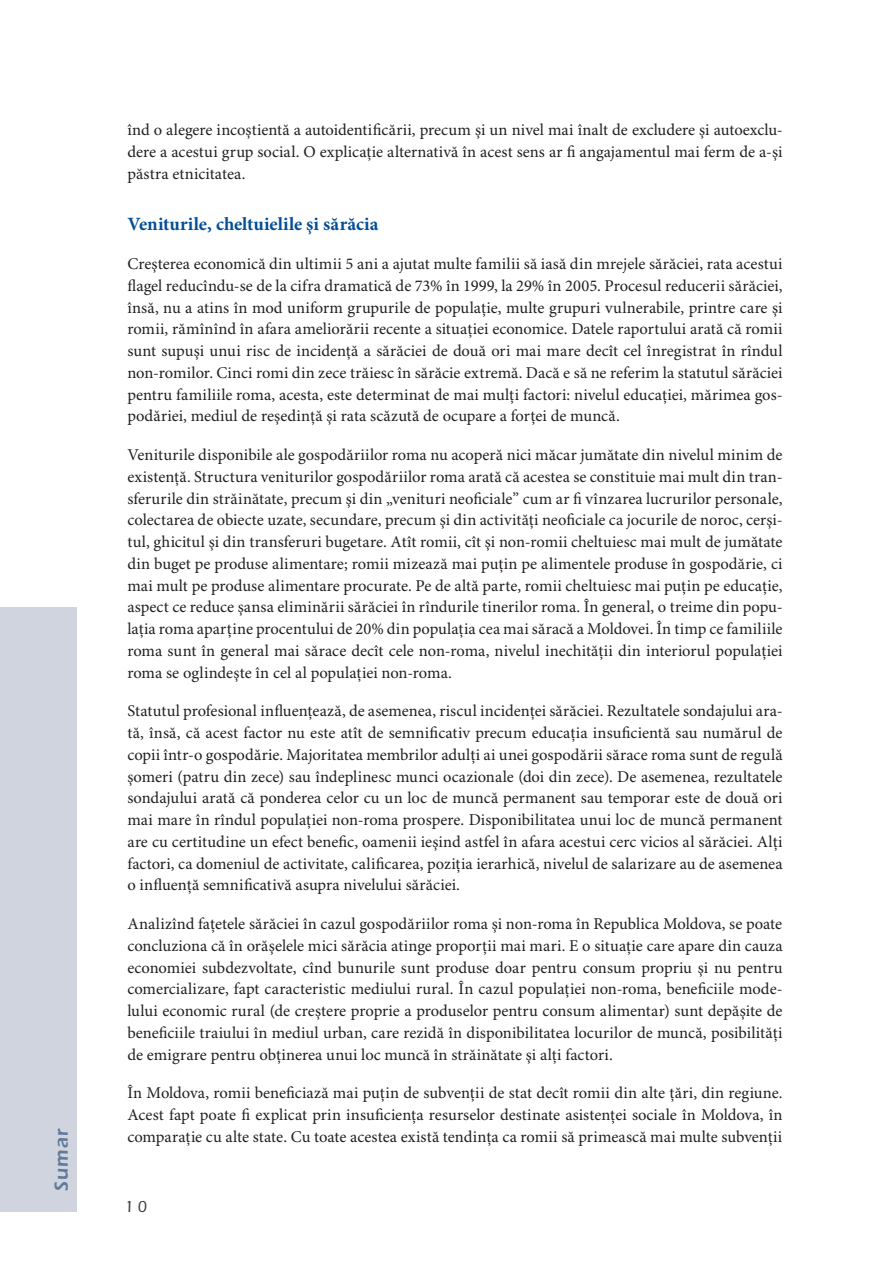
<style>
.page{position:relative;width:893px;height:1263px;background:#fff}
.page>*{position:absolute;margin:0;border:0;box-sizing:border-box;transform-origin:0 0}
.t1{font:700 19.5px "Eras ITCRO";letter-spacing:.05em;color:#607a9a}
.t2{font:700 18.75px "Minion Pro";color:#004e96}
.t3{font:16.5px/21.8px "Minion Pro";color:#231f20;text-align:justify}
.t4{font:16.5px "Eras ITCRO";color:#404041}
</style>
<div class="page">
<div style="left:0;top:607px;width:76px;height:605px;background:#cfd4df"></div>
<p class="t1" style="left:55px;top:1191px;width:64px;rotate:-90deg">Sumar</p>
<p class="t3" style="left:127px;top:121px;width:657px">înd o alegere incoştientă a autoidentificării, precum şi un nivel mai înalt de excludere şi autoexclu&shy;dere a acestui grup social. O explicaţie alternativă în acest sens ar fi angajamentul mai ferm de a-şi păstra etnicitatea.</p>
<p class="t2" style="left:127px;top:217px;width:253px">Veniturile, cheltuielile şi sărăcia</p>
<p class="t3" style="left:127px;top:254px;width:656px">Creşterea economică din ultimii 5 ani a ajutat multe familii să iasă din mrejele sărăciei, rata acestui flagel reducîndu-se de la cifra dramatică de 73% în 1999, la 29% în 2005. Procesul reducerii sărăciei, însă, nu a atins în mod uniform grupurile de populaţie, multe grupuri vulnerabile, printre care şi romii, rămînînd în afara ameliorării recente a situaţiei economice. Datele raportului arată că romii sunt supuşi unui risc de incidenţă a sărăciei de două ori mai mare decît cel înregistrat în rîndul non-romilor. Cinci romi din zece trăiesc în sărăcie extremă. Dacă e să ne referim la statutul sărăciei pentru familiile roma, acesta, este determinat de mai mulţi factori: nivelul educaţiei, mărimea gos&shy;podăriei, mediul de reşedinţă şi rata scăzută de ocupare a forţei de muncă.</p>
<p class="t3" style="left:127px;top:445px;width:656px">Veniturile disponibile ale gospodăriilor roma nu acoperă nici măcar jumătate din nivelul minim de existenţă. Structura veniturilor gospodăriilor roma arată că acestea se constituie mai mult din tran&shy;sferurile din străinătate, precum şi din „venituri neoficiale” cum ar fi vînzarea lucrurilor personale, colectarea de obiecte uzate, secundare, precum şi din activităţi neoficiale ca jocurile de noroc, cerşi&shy;tul, ghicitul şi din transferuri bugetare. Atît romii, cît şi non-romii cheltuiesc mai mult de jumătate din buget pe produse alimentare; romii mizează mai puţin pe alimentele produse în gospodărie, ci mai mult pe produse alimentare procurate. Pe de altă parte, romii cheltuiesc mai puţin pe educaţie, aspect ce reduce şansa eliminării sărăciei în rîndurile tinerilor roma. În general, o treime din popu&shy;laţia roma aparţine procentului de 20% din populaţia cea mai săracă a Moldovei. În timp ce familiile roma sunt în general mai sărace decît cele non-roma, nivelul inechităţii din interiorul populaţiei roma se oglindeşte în cel al populaţiei non-roma.</p>
<p class="t3" style="left:127px;top:702px;width:656px">Statutul profesional influenţează, de asemenea, riscul incidenţei sărăciei. Rezultatele sondajului ara&shy;tă, însă, că acest factor nu este atît de semnificativ precum educaţia insuficientă sau numărul de copii într-o gospodărie. Majoritatea membrilor adulţi ai unei gospodării sărace roma sunt de regulă şomeri (patru din zece) sau îndeplinesc munci ocazionale (doi din zece). De asemenea, rezultatele sondajului arată că ponderea celor cu un loc de muncă permanent sau temporar este de două ori mai mare în rîndul populaţiei non-roma prospere. Disponibilitatea unui loc de muncă permanent are cu certitudine un efect benefic, oamenii ieşind astfel în afara acestui cerc vicios al sărăciei. Alţi factori, ca domeniul de activitate, calificarea, poziţia ierarhică, nivelul de salarizare au de asemenea o influenţă semnificativă asupra nivelului sărăciei.</p>
<p class="t3" style="left:127px;top:914px;width:656px">Analizînd faţetele sărăciei în cazul gospodăriilor roma şi non-roma în Republica Moldova, se poate concluziona că în orăşelele mici sărăcia atinge proporţii mai mari. E o situaţie care apare din cauza economiei subdezvoltate, cînd bunurile sunt produse doar pentru consum propriu şi nu pentru comercializare, fapt caracteristic mediului rural. În cazul populaţiei non-roma, beneficiile mode&shy;lului economic rural (de creştere proprie a produselor pentru consum alimentar) sunt depăşite de beneficiile traiului în mediul urban, care rezidă în disponibilitatea locurilor de muncă, posibilităţi de emigrare pentru obţinerea unui loc muncă în străinătate şi alţi factori.</p>
<p class="t3" style="left:127px;top:1084px;width:656px">În Moldova, romii beneficiază mai puţin de subvenţii de stat decît romii din alte ţări, din regiune.<br>Acest fapt poate fi explicat prin insuficienţa resurselor destinate asistenţei sociale în Moldova, în comparaţie cu alte state. Cu toate acestea există tendinţa ca romii să primească mai multe subvenţii</p>
<p class="t4" style="left:125px;top:1201px;width:24px">10</p>
</div>
